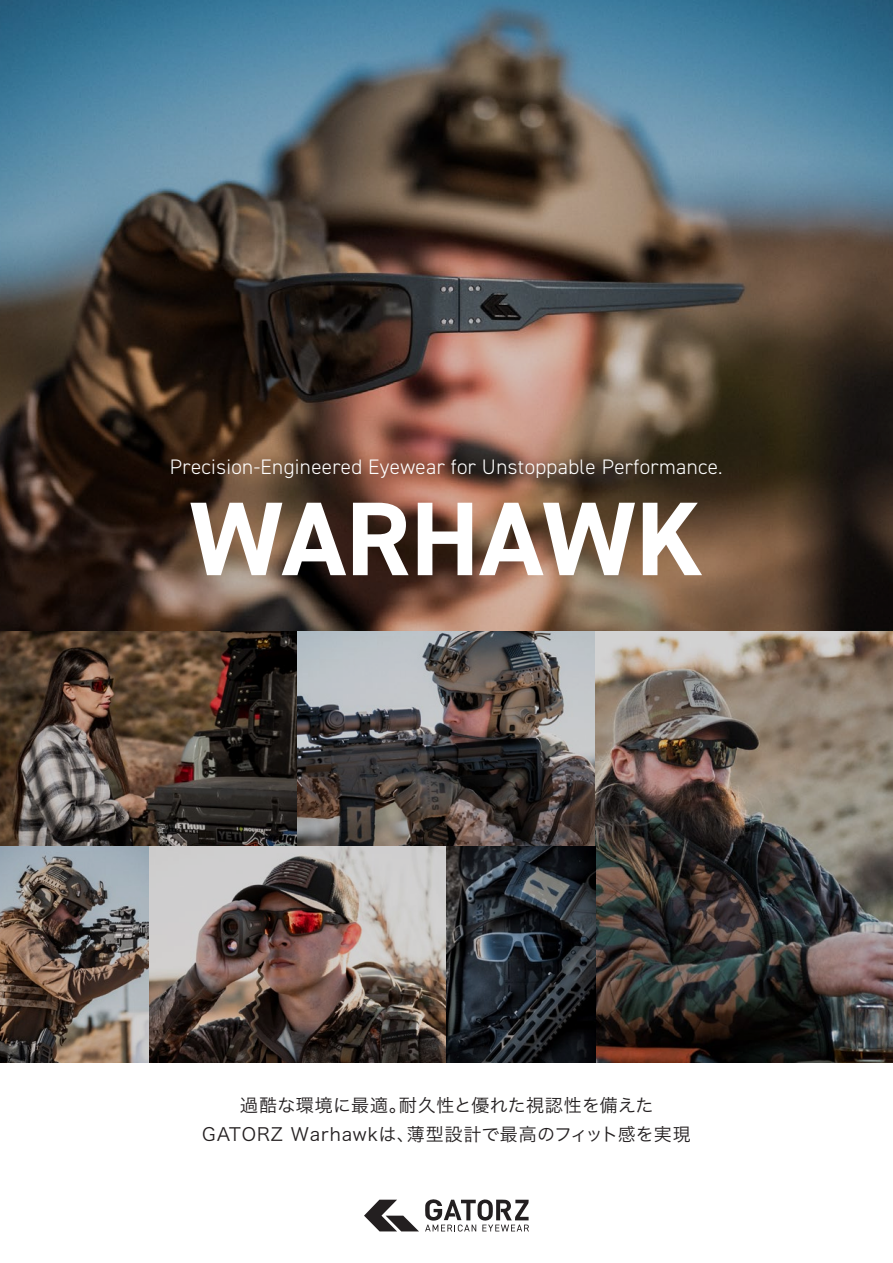
<style>
.page{position:relative;width:893px;height:1263px;background:#fff}
.page>*{position:absolute;margin:0;border:0;box-sizing:border-box;transform-origin:0 0}
.t1{font:700 105px "DIN2014";color:#fff}
.t2{font:300 21px "DIN2014";letter-spacing:.015em;color:#fff}
.t3{font:18px/28.5px "Hira Kaku Pro N W3";letter-spacing:.025em;color:#231f20;text-align:center}
</style>
<div class="page">
<svg style="left:364px;top:1200px;width:55px;height:31px"></svg>
<svg style="left:425px;top:1199px;width:104px;height:32px"></svg>
<img style="left:0;top:0;width:893px;height:1062px">
<p class="t2" style="left:170px;top:454px;width:554px">Precision-Engineered Eyewear for Unstoppable Performance.</p>
<h1 class="t1" style="left:190px;top:469px;width:515px">WARHAWK</h1>
<p class="t3" style="left:202px;top:1090px;width:490px">過酷な環境に最適。耐久性と優れた視認性を備えた<br>GATORZ Warhawkは、薄型設計で最高のフィット感を実現</p>
</div>
